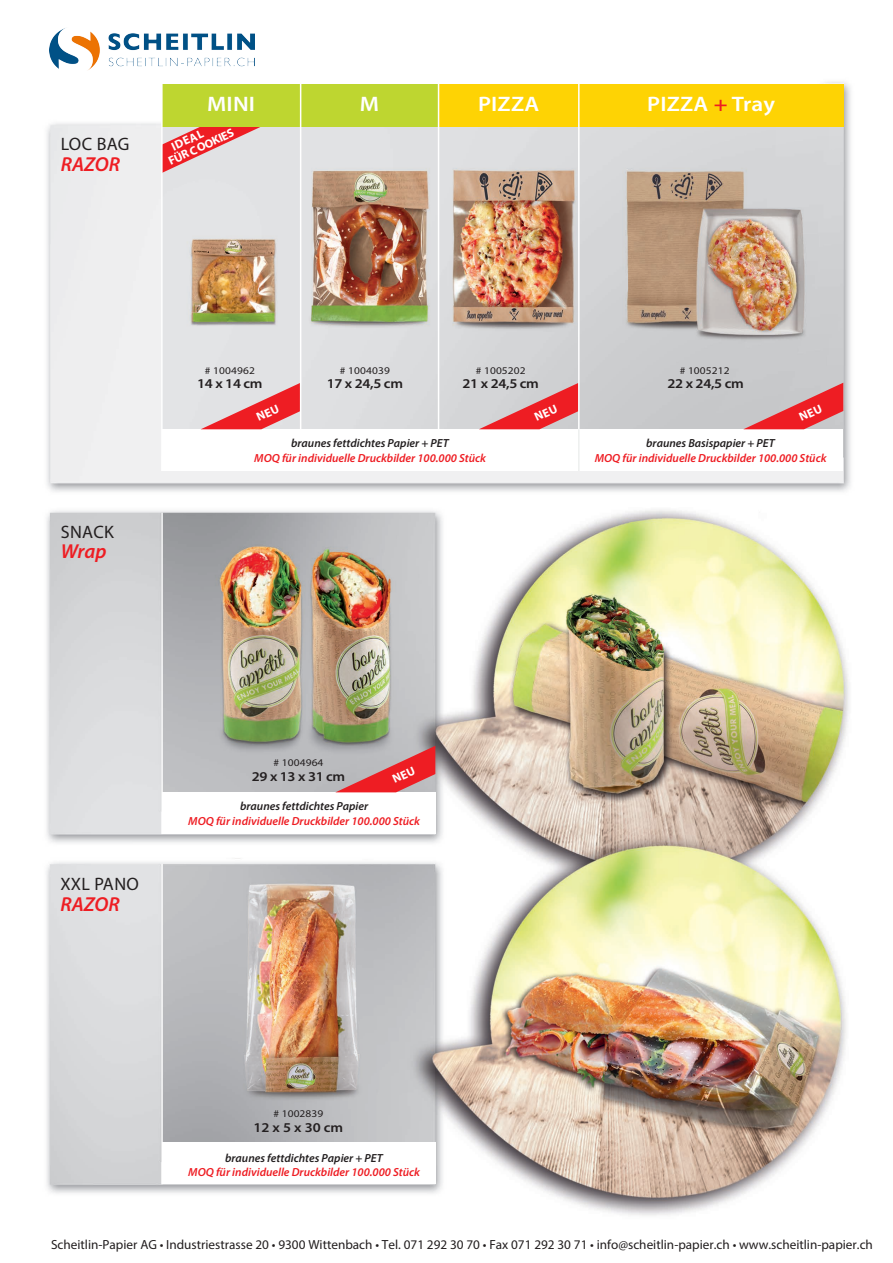
<style>
.page{position:relative;width:893px;height:1263px;background:#fff}
.page>*{position:absolute;margin:0;border:0;box-sizing:border-box;transform-origin:0 0}
.t1{font:600 21px "Myriad Pro";letter-spacing:.01em;color:#fff;scale:1.11 1}
.t2{font:italic 600 20.25px "Myriad Pro";color:#ee1d23}
.t3{font:18px "Myriad Pro";letter-spacing:.02em;color:#231f20}
.t4{font:600 13.5px "Myriad Pro";letter-spacing:-.02em;color:#231f20;scale:1.11 1}
.t5{font:13.2px "Myriad Pro";color:#221e1f}
.t6{font:700 12px/12px "Myriad Pro";color:#fff}
.t7{font:italic 600 11.7px/14.7px "Myriad Pro";color:#ee1d23;text-align:center}
.t8{font:10.35px "Myriad Pro";letter-spacing:.01em;color:#231f20;scale:1.11 1}
.s1{color:#ee1d23}
.s2{color:#231f20}
</style>
<div class="page">
<img style="left:46px;top:44px;width:805px;height:1172px">
<svg style="left:163px;top:126px;width:99px;height:47px;background:#e59191"></svg>
<div style="left:162px;top:84px;width:139px;height:42px;background:#bed630"></div>
<hr style="left:161px;top:513px;width:2px;height:321px;background:#fff">
<hr style="left:161px;top:84px;width:2px;height:387px;background:#fff">
<div style="left:162px;top:429px;width:417px;height:42px;background:#fff"></div>
<div style="left:579px;top:429px;width:264px;height:42px;background:#fff"></div>
<div style="left:162px;top:792px;width:273px;height:42px;background:#fff"></div>
<div style="left:301px;top:84px;width:138px;height:42px;background:#bed630"></div>
<div style="left:439px;top:84px;width:140px;height:42px;background:#fed304"></div>
<hr style="left:438px;top:84px;width:1px;height:360px;background:#fff">
<div style="left:579px;top:84px;width:264px;height:42px;background:#fed304"></div>
<hr style="left:161px;top:864px;width:2px;height:320px;background:#fff">
<div style="left:162px;top:1142px;width:273px;height:42px;background:#fff"></div>
<hr style="left:578px;top:84px;width:2px;height:345px;background:#fff">
<hr style="left:300px;top:84px;width:1px;height:360px;background:#fff">
<hr style="left:578px;top:429px;width:2px;height:42px;background:#edefee">
<img style="left:50px;top:28px;width:205px;height:43px">
<svg style="left:335px;top:746px;width:100px;height:46px;background:#ce777b"></svg>
<svg style="left:201px;top:383px;width:99px;height:46px;background:#e68e92"></svg>
<svg style="left:479px;top:383px;width:100px;height:46px;background:#dd868a"></svg>
<svg style="left:743px;top:383px;width:100px;height:46px;background:#d77f83"></svg>
<p class="t3" style="left:61px;top:133px;width:70px">LOC BAG</p>
<p class="t2" style="left:61px;top:151px;width:61px">RAZOR</p>
<p class="t1" style="left:207px;top:91px;width:45px">MINI</p>
<p class="t6" style="left:161px;top:145px;width:72px;text-indent:9px;rotate:-25deg">IDEAL<br>FÜR COOKIES</p>
<p class="t1" style="left:360px;top:91px;width:19px">M</p>
<p class="t1" style="left:478px;top:91px;width:57px">PIZZA</p>
<p class="t1" style="left:647px;top:91px;width:117px">PIZZA <span class="s1">+</span> Tray</p>
<p class="t3" style="left:61px;top:520px;width:55px">SNACK</p>
<p class="t2" style="left:61px;top:538px;width:47px">Wrap</p>
<p class="t8" style="left:205px;top:364px;width:46px"># 1004962</p>
<p class="t4" style="left:197px;top:375px;width:60px">14 x 14 cm</p>
<p class="t8" style="left:340px;top:364px;width:46px"># 1004039</p>
<p class="t4" style="left:327px;top:375px;width:70px">17 x 24,5 cm</p>
<p class="t8" style="left:476px;top:364px;width:46px"># 1005202</p>
<p class="t4" style="left:463px;top:375px;width:70px">21 x 24,5 cm</p>
<p class="t8" style="left:680px;top:364px;width:46px"># 1005212</p>
<p class="t4" style="left:667px;top:375px;width:70px">22 x 24,5 cm</p>
<p class="t7" style="left:254px;top:436px;width:233px"><span class="s2">braunes fettdichtes Papier + PET<br></span>MOQ für individuelle Druckbilder 100.000 Stück</p>
<p class="t7" style="left:595px;top:436px;width:233px"><span class="s2">braunes Basispapier + PET<br></span>MOQ für individuelle Druckbilder 100.000 Stück</p>
<p class="t3" style="left:60px;top:873px;width:80px">XXL PANO</p>
<p class="t2" style="left:60px;top:891px;width:61px">RAZOR</p>
<p class="t8" style="left:274px;top:756px;width:46px"># 1004964</p>
<p class="t4" style="left:252px;top:768px;width:86px">29 x 13 x 31 cm</p>
<p class="t7" style="left:188px;top:799px;width:233px"><span class="s2">braunes fettdichtes Papier<br></span>MOQ für individuelle Druckbilder 100.000 Stück</p>
<p class="t8" style="left:273px;top:1107px;width:46px"># 1002839</p>
<p class="t4" style="left:254px;top:1119px;width:82px">12 x 5 x 30 cm</p>
<p class="t7" style="left:188px;top:1150px;width:233px"><span class="s2">braunes fettdichtes Papier + PET<br></span>MOQ für individuelle Druckbilder 100.000 Stück</p>
<p class="t5" style="left:51px;top:1236px;width:823px">Scheitlin-Papier AG • Industriestrasse 20 • 9300 Wittenbach • Tel. 071 292 30 70 • Fax 071 292 30 71 • info@scheitlin-papier.ch • www.scheitlin-papier.ch</p>
</div>
